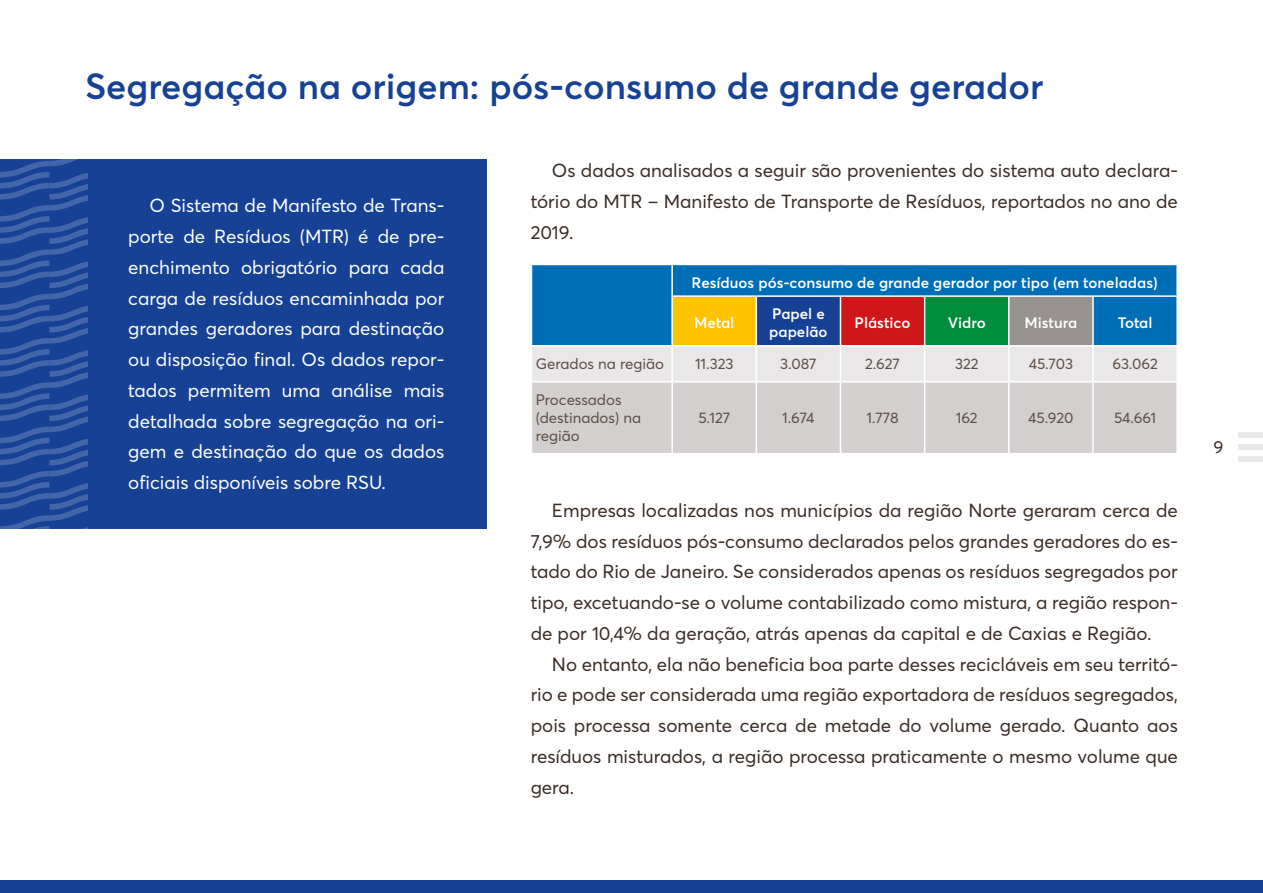
<style>
.page{position:relative;width:1263px;height:893px;background:#fff}
.page>*{position:absolute;margin:0;border:0;box-sizing:border-box;transform-origin:0 0}
.t1{font:600 36px "Averta";color:#164194}
.t2{font:18.75px/30.8px "Averta";color:#3a2c26;text-align:justify}
.t3{font:18.75px/30.8px "Averta";color:#fff;text-align:justify}
.t4{font:17.25px "Averta";color:#3a2c26}
.t5{font:15px/18px "Averta";color:#5c4d46}
.t6{font:600 15px/18px "Averta";color:#fff}
</style>
<div class="page">
<div style="left:0;top:159px;width:487px;height:370px;background:#164194"></div>
<svg style="left:0;top:159px;width:87px;height:370px"></svg>
<div style="left:532px;top:265px;width:644px;height:80px;background:#006eb7"></div>
<div style="left:672px;top:296px;width:84px;height:50px;background:#fdc300"></div>
<div style="left:756px;top:296px;width:84px;height:50px;background:#164194"></div>
<div style="left:840px;top:296px;width:85px;height:50px;background:#cd1719"></div>
<div style="left:925px;top:296px;width:84px;height:50px;background:#008c3c"></div>
<div style="left:1009px;top:296px;width:84px;height:50px;background:#97918f"></div>
<div style="left:532px;top:347px;width:644px;height:34px;background:#e9e7e7"></div>
<div style="left:532px;top:382px;width:644px;height:71px;background:#d3cfcf"></div>
<hr style="left:671px;top:265px;width:2px;height:30px;background:#fff">
<hr style="left:671px;top:295px;width:85px;height:2px;background:#fff">
<hr style="left:671px;top:297px;width:2px;height:48px;background:#fff">
<hr style="left:756px;top:295px;width:84px;height:2px;background:#fff">
<hr style="left:755px;top:297px;width:2px;height:48px;background:#fff">
<hr style="left:840px;top:295px;width:85px;height:2px;background:#fff">
<hr style="left:840px;top:297px;width:1px;height:48px;background:#fff">
<hr style="left:925px;top:295px;width:84px;height:2px;background:#fff">
<hr style="left:924px;top:297px;width:1px;height:48px;background:#fff">
<hr style="left:1009px;top:295px;width:84px;height:2px;background:#fff">
<hr style="left:1008px;top:297px;width:1px;height:48px;background:#fff">
<hr style="left:1093px;top:295px;width:85px;height:2px;background:#fff">
<hr style="left:1092px;top:297px;width:2px;height:48px;background:#fff">
<hr style="left:672px;top:345px;width:84px;height:2px;background:#fff">
<hr style="left:756px;top:345px;width:84px;height:2px;background:#fff">
<hr style="left:840px;top:345px;width:85px;height:2px;background:#fff">
<hr style="left:925px;top:345px;width:84px;height:2px;background:#fff">
<hr style="left:1009px;top:345px;width:84px;height:2px;background:#fff">
<hr style="left:671px;top:347px;width:2px;height:34px;background:#fff">
<hr style="left:755px;top:347px;width:2px;height:34px;background:#fff">
<hr style="left:840px;top:347px;width:1px;height:34px;background:#fff">
<hr style="left:924px;top:347px;width:1px;height:34px;background:#fff">
<hr style="left:1008px;top:347px;width:1px;height:34px;background:#fff">
<hr style="left:1092px;top:347px;width:2px;height:34px;background:#fff">
<hr style="left:671px;top:382px;width:2px;height:71px;background:#fff">
<hr style="left:755px;top:382px;width:2px;height:71px;background:#fff">
<hr style="left:840px;top:382px;width:1px;height:71px;background:#fff">
<hr style="left:924px;top:382px;width:1px;height:71px;background:#fff">
<hr style="left:1008px;top:382px;width:1px;height:71px;background:#fff">
<hr style="left:1092px;top:382px;width:2px;height:71px;background:#fff">
<div style="left:0;top:880px;width:1263px;height:13px;background:#164194"></div>
<div style="left:1238px;top:432px;width:25px;height:6px;background:#e9e7e7"></div>
<div style="left:1238px;top:444px;width:25px;height:6px;background:#e9e7e7"></div>
<div style="left:1238px;top:456px;width:25px;height:6px;background:#e9e7e7"></div>
<h1 class="t1" style="left:85px;top:61px;width:960px">Segregação na origem: pós-consumo de grande gerador</h1>
<p class="t3" style="left:128px;top:190px;width:318px;text-indent:21px">O Sistema de Manifesto de Trans&shy;porte de Resíduos (MTR) é de pre&shy;enchimento obrigatório para cada carga de resíduos encaminhada por grandes geradores para destinação ou disposição final. Os dados repor&shy;tados permitem uma análise mais detalhada sobre segregação na ori&shy;gem e destinação do que os dados oficiais disponíveis sobre RSU.</p>
<p class="t2" style="left:531px;top:154px;width:649px;text-indent:21px">Os dados analisados a seguir são provenientes do sistema auto declara&shy;tório do MTR – Manifesto de Transporte de Resíduos, reportados no ano de 2019.</p>
<p class="t6" style="left:692px;top:273px;width:468px">Resíduos pós-consumo de grande gerador por tipo (em toneladas)</p>
<p class="t6" style="left:694px;top:313px;width:42px">Metal</p>
<p class="t6" style="left:769px;top:304px;width:60px">Papel e papelão</p>
<p class="t6" style="left:855px;top:313px;width:57px">Plástico</p>
<p class="t6" style="left:948px;top:313px;width:39px">Vidro</p>
<p class="t6" style="left:1025px;top:313px;width:54px">Mistura</p>
<p class="t6" style="left:1118px;top:313px;width:36px">Total</p>
<p class="t5" style="left:536px;top:354px;width:130px">Gerados na região</p>
<p class="t5" style="left:695px;top:354px;width:40px">11.323</p>
<p class="t5" style="left:780px;top:354px;width:38px">3.087</p>
<p class="t5" style="left:865px;top:354px;width:36px">2.627</p>
<p class="t5" style="left:955px;top:354px;width:25px">322</p>
<p class="t5" style="left:1029px;top:354px;width:46px">45.703</p>
<p class="t5" style="left:1112px;top:354px;width:47px">63.062</p>
<p class="t5" style="left:536px;top:390px;width:107px">Processados (destinados) na região</p>
<p class="t5" style="left:698px;top:408px;width:33px">5.127</p>
<p class="t5" style="left:782px;top:408px;width:34px">1.674</p>
<p class="t5" style="left:866px;top:408px;width:34px">1.778</p>
<p class="t5" style="left:956px;top:408px;width:23px">162</p>
<p class="t5" style="left:1028px;top:408px;width:47px">45.920</p>
<p class="t5" style="left:1114px;top:408px;width:44px">54.661</p>
<p class="t2" style="left:531px;top:494px;width:649px;text-indent:21px">Empresas localizadas nos municípios da região Norte geraram cerca de 7,9% dos resíduos pós-consumo declarados pelos grandes geradores do es&shy;tado do Rio de Janeiro. Se considerados apenas os resíduos segregados por tipo, excetuando-se o volume contabilizado como mistura, a região respon&shy;de por 10,4% da geração, atrás apenas da capital e de Caxias e Região.</p>
<p class="t2" style="left:531px;top:648px;width:649px;text-indent:21px">No entanto, ela não beneficia boa parte desses recicláveis em seu territó&shy;rio e pode ser considerada uma região exportadora de resíduos segregados, pois processa somente cerca de metade do volume gerado. Quanto aos resíduos misturados, a região processa praticamente o mesmo volume que gera.</p>
<p class="t4" style="left:1213px;top:435px;width:11px">9</p>
</div>
